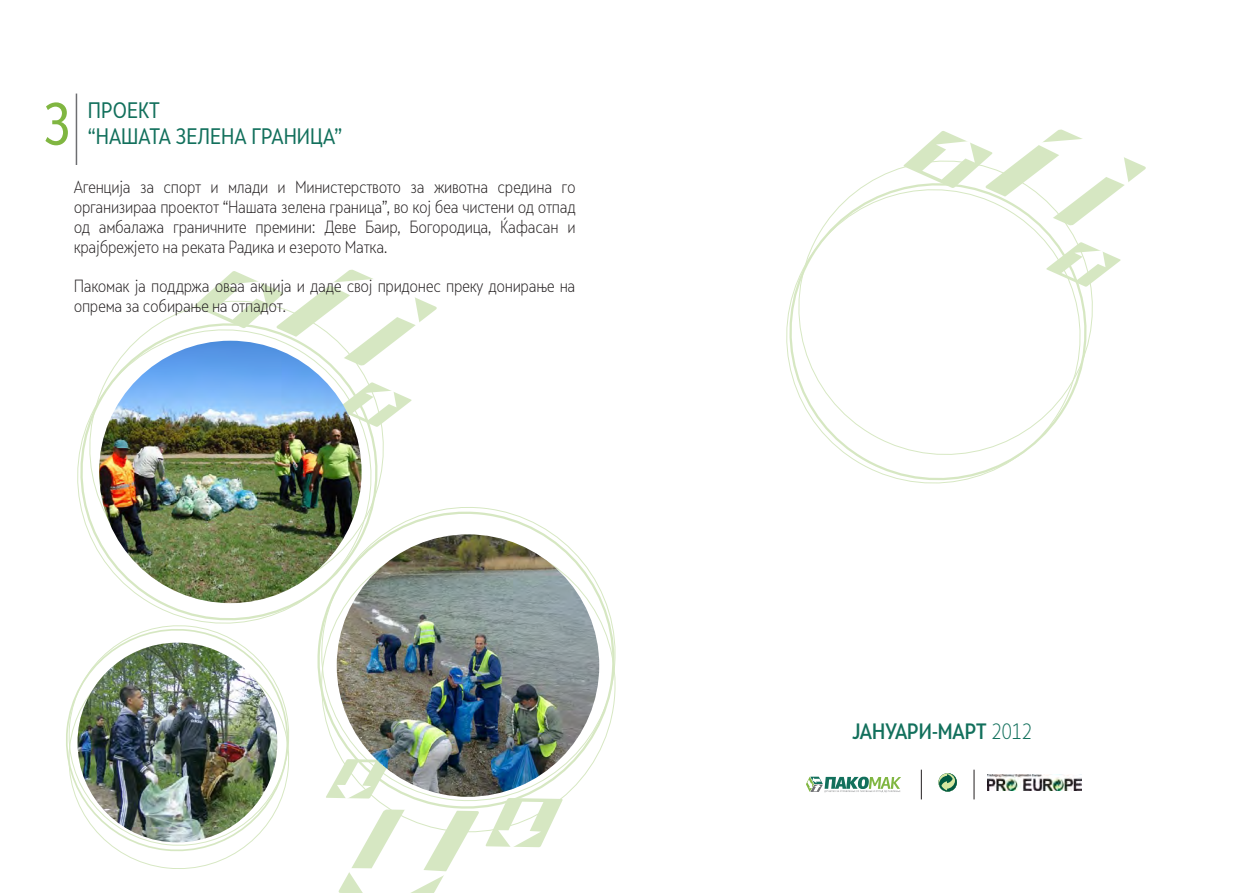
<style>
.page{position:relative;width:1259px;height:893px;background:#fff}
.page>*{position:absolute;margin:0;border:0;box-sizing:border-box;transform-origin:0 0}
.t1{font:56.55px "Skola Sans Cn";color:#80b641}
.t2{font:21px "Skola Sans Cn";color:#12705c}
.t3{font:500 20.85px "Skola Sans Cn";color:#12705c}
.t4{font:300 16.5px/19.8px "Skola Sans Cn";letter-spacing:-.02em;color:#231f20;text-align:justify}
.s1{font-weight:300}
</style>
<div class="page">
<svg style="left:938px;top:773px;width:19px;height:19px"></svg>
<svg style="left:973px;top:770px;width:1px;height:29px"></svg>
<svg style="left:921px;top:770px;width:1px;height:29px"></svg>
<img style="left:988px;top:775px;width:94px;height:15px">
<svg style="left:806px;top:777px;width:95px;height:15px"></svg>
<svg style="left:932px;top:129px;width:214px;height:65px"></svg>
<svg style="left:1113px;top:256px;width:7px;height:10px"></svg>
<svg style="left:786px;top:140px;width:327px;height:336px"></svg>
<hr style="left:76px;top:94px;width:1px;height:71px;background:#6d6e71">
<svg style="left:223px;top:269px;width:214px;height:64px"></svg>
<svg style="left:405px;top:397px;width:7px;height:9px"></svg>
<svg style="left:77px;top:280px;width:328px;height:336px"></svg>
<img style="left:99px;top:341px;width:262px;height:262px;border-radius:131px">
<svg style="left:338px;top:840px;width:206px;height:53px"></svg>
<svg style="left:314px;top:499px;width:233px;height:31px"></svg>
<svg style="left:313px;top:530px;width:303px;height:310px"></svg>
<svg style="left:119px;top:620px;width:137px;height:23px"></svg>
<svg style="left:66px;top:643px;width:223px;height:226px"></svg>
<img style="left:337px;top:534px;width:262px;height:263px;border-radius:131px">
<img style="left:77px;top:643px;width:200px;height:199px;border-radius:100px">
<h1 class="t1" style="left:43px;top:90px;width:30px">3</h1>
<p class="t2" style="left:88px;top:98px;width:26px">Проект</p>
<p class="t2" style="left:88px;top:123px;width:35px">“Нашата</p>
<p class="t2" style="left:176px;top:123px;width:13px">зелена</p>
<p class="t2" style="left:251px;top:123px;width:13px">граница</p>
<p class="t2" style="left:334px;top:123px;width:9px">”</p>
<p class="t4" style="left:74px;top:177px;width:503px">Агенција за спорт и млади и Министерството за животна средина го организираа проектот “Нашата зелена граница”, во кој беа чистени од отпад од амбалажа граничните премини: Деве Баир, Богородица, Ќафасан и крајбрежјето на реката Радика и езерото Матка.</p>
<p class="t4" style="left:74px;top:276px;width:503px">Пакомак ја поддржа оваа акција и даде свој придонес преку донирање на опрема за собирање на отпадот.</p>
<p class="t3" style="left:852px;top:719px;width:181px">ЈАНУАРИ -МАРТ <span class="s1">2012</span></p>
</div>
